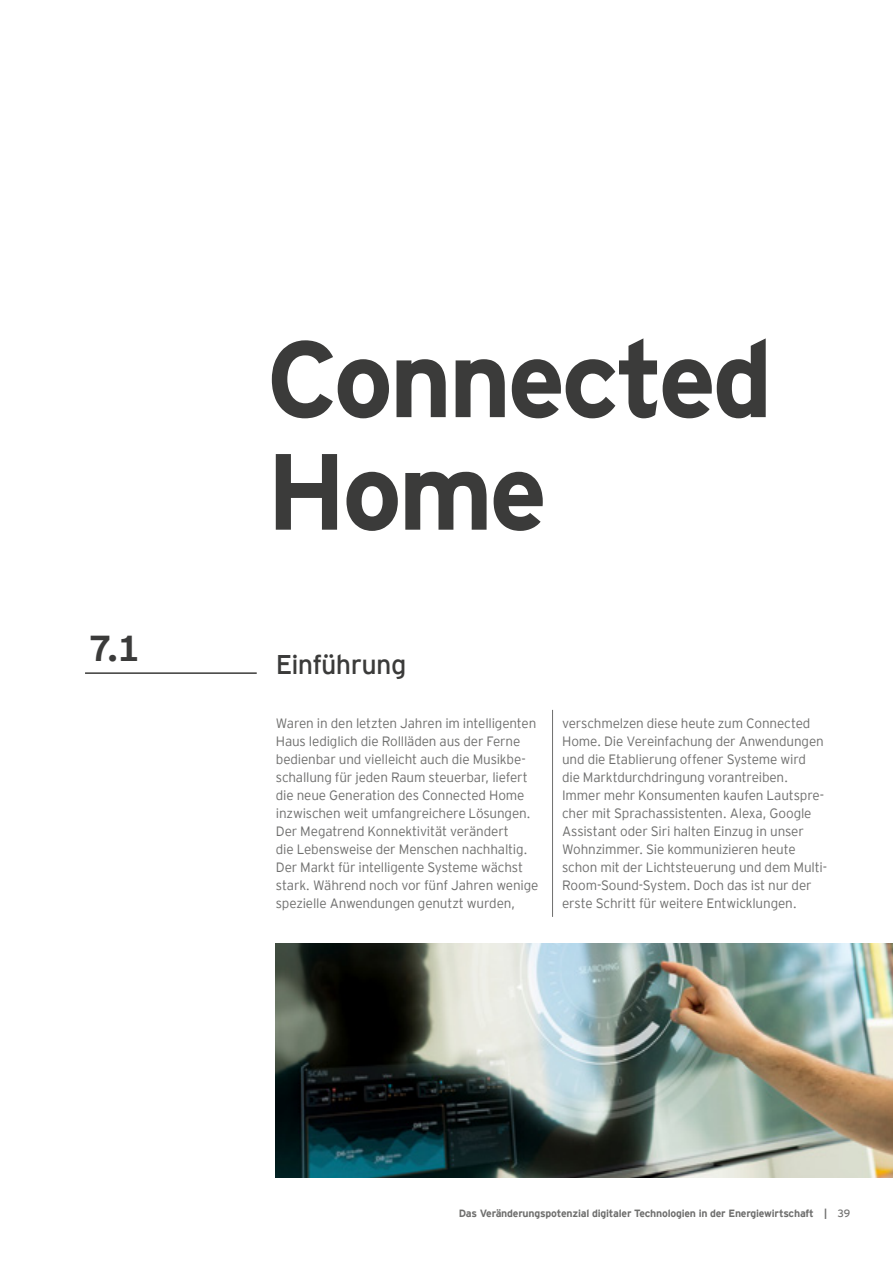
<style>
.page{position:relative;width:893px;height:1263px;background:#fff}
.page>*{position:absolute;margin:0;border:0;box-sizing:border-box;transform-origin:0 0}
.t1{font:700 108px/112.5px "EY Interstate";letter-spacing:-.035em;color:#3b3b3a}
.t2{font:700 36px "EY Interstate";color:#3b3b3a}
.t3{font:27px "EY Interstate";letter-spacing:-.025em;color:#3b3b3a}
.t4{font:300 13.5px/18px "EY Interstate";letter-spacing:-.01em;color:#6f6f6e}
.t5{font:700 10.5px "EY Interstate";letter-spacing:-.02em;color:#6f6f6e}
.s1{font-weight:400}
</style>
<div class="page">
<img style="left:276px;top:944px;width:617px;height:234px">
<hr style="left:552px;top:710px;width:1px;height:207px;background:#6f6f6e">
<hr style="left:85px;top:672px;width:172px;height:2px;background:#3b3b3a">
<h2 class="t2" style="left:89px;top:622px;width:52px">7.1</h2>
<h1 class="t1" style="left:266px;top:316px;width:508px">Connected<br>Home</h1>
<h3 class="t3" style="left:276px;top:645px;width:132px">Einführung</h3>
<p class="t4" style="left:276px;top:713px;width:264px">Waren in den letzten Jahren im intelligenten Haus lediglich die Rollläden aus der Ferne bedienbar und vielleicht auch die Musikbe&shy;schallung für jeden Raum steuerbar, liefert die neue Generation des Connected Home inzwischen weit umfangreichere Lösungen.<br>Der Megatrend Konnektivität verändert<br>die Lebensweise der Menschen nachhaltig.<br>Der Markt für intelligente Systeme wächst stark. Während noch vor fünf Jahren wenige spezielle Anwendungen genutzt wurden,</p>
<p class="t4" style="left:562px;top:713px;width:266px">verschmelzen diese heute zum Connected Home. Die Vereinfachung der Anwendungen und die Etablierung offener Systeme wird die Marktdurchdringung vorantreiben.<br>Immer mehr Konsumenten kaufen Lautspre&shy;cher mit Sprachassistenten. Alexa, Google Assistant oder Siri halten Einzug in unser Wohnzimmer. Sie kommunizieren heute schon mit der Lichtsteuerung und dem Multi-Room-Sound-System. Doch das ist nur der erste Schritt für weitere Entwicklungen.</p>
<p class="t5" style="left:459px;top:1206px;width:393px">Das Veränderungspotenzial digitaler Technologien in der Energiewirtschaft | <span class="s1">39</span></p>
</div>
